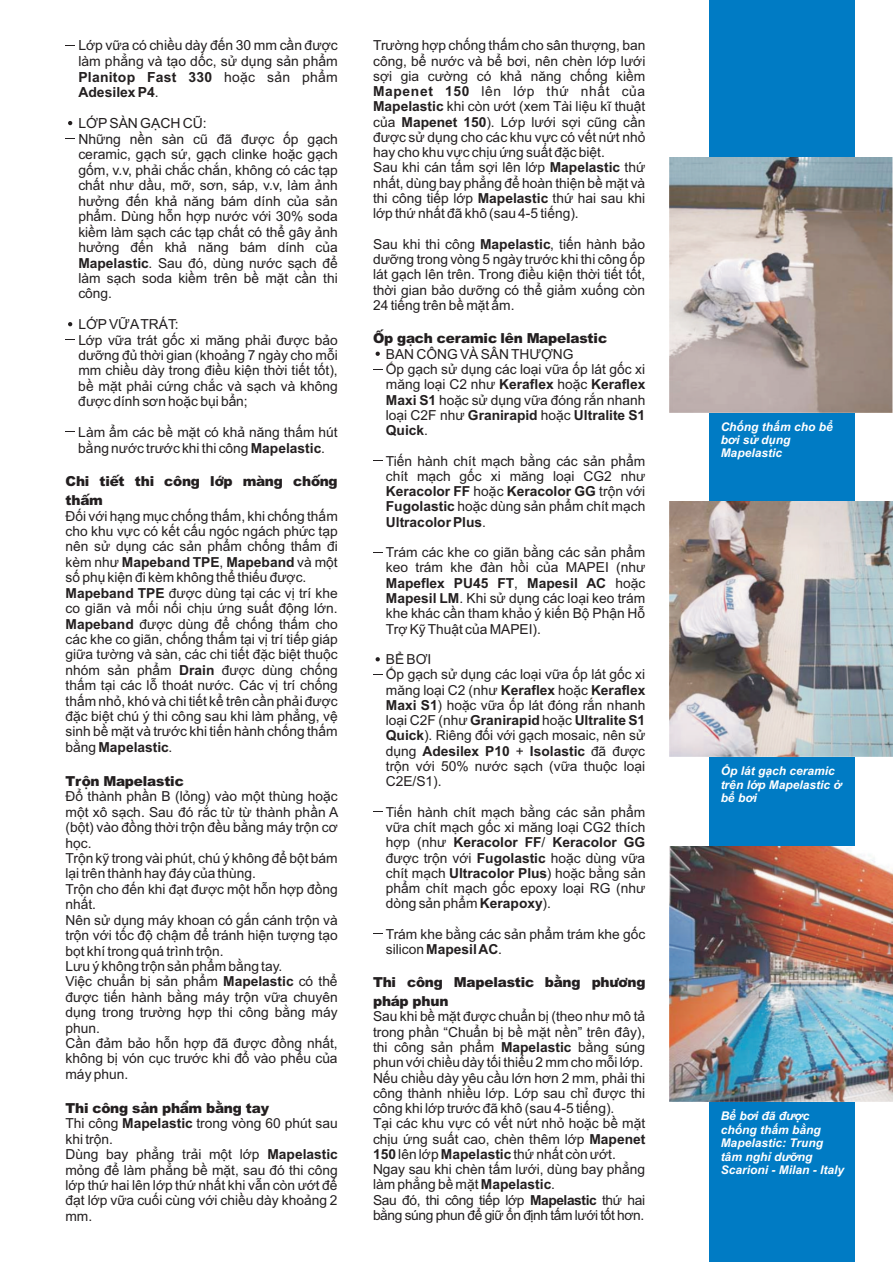
<style>
.page{position:relative;width:893px;height:1263px;background:#fff}
.page>*{position:absolute;margin:0;border:0;box-sizing:border-box;transform-origin:0 0}
.t1{font:13.95px/15.6px "Arial";color:#231f20;text-align:justify}
.t2{font:13.8px/15.3px "Arial";color:#231f20}
.t3{font:13.8px/18.5px "HP Arial Black";color:#231f20}
.t4{font:italic 700 12px/13.4px "Arial";color:#fff}
.s1{font-weight:700}
.s2{font-size:13.8px}
</style>
<div class="page">
<div style="left:709px;top:0;width:146px;height:1262px;background:#007bc4"></div>
<img style="left:669px;top:502px;width:224px;height:255px">
<img style="left:669px;top:157px;width:224px;height:255px">
<img style="left:669px;top:846px;width:224px;height:255px">
<svg style="left:376px;top:352px;width:4px;height:4px"></svg>
<svg style="left:376px;top:657px;width:4px;height:4px"></svg>
<svg style="left:68px;top:121px;width:4px;height:4px"></svg>
<svg style="left:68px;top:322px;width:4px;height:4px"></svg>
<p class="t1" style="left:78px;top:39px;width:261px">Lớp vữa có chiều dày đến 30 mm cần được làm phẳng và tạo dốc, sử dụng sản phẩm <span class="s1">Planitop Fast 330</span> hoặc sản phẩm <span class="s1">Adesilex P4</span>.</p>
<p class="t1" style="left:78px;top:117px;width:261px;text-align:left">LỚPSÀN GẠCH CŨ:<br>Những nền sàn cũ đã được ốp gạch ceramic, gạch sứ, gạch clinke hoặc gạch gốm, v.v, phải chắc chắn, k<span class="s2">hông có các tạp</span></p>
<p class="t2" style="left:78px;top:179px;width:261px;text-align:justify">chất như dầu, mỡ, sơn, sáp, v.v, làm ảnh hưởng đến khả năng bám dính của sản phẩm. Dùng hỗn hợp nước với 30% soda kiềm làm sạch các tạp chất có thể gây ảnh hưởng đến khả năng bám dính của <span class="s1">Mapelastic</span>. Sau đó, dùng nước sạch để làm sạch soda kiềm trên bề mặt cần thi công.</p>
<p class="t2" style="left:78px;top:318px;width:261px">LỚPVỮATRÁT:<br>Lớp vữa trát gốc xi măng phải được bảo dưỡng đủ thời gian (khoảng 7 ngày cho mỗi mm chiều dày trong điều kiện thời tiết tốt), bề mặt phải cứng chắc và sạch và không được dính sơn hoặc bụi bẩn;</p>
<p class="t2" style="left:78px;top:426px;width:261px">Làm ẩm các bề mặt có khả năng thấm hút bằng nước trước khi thi công <span class="s1">Mapelastic</span>.</p>
<p class="t3" style="left:66px;top:471px;width:168px">Chi tietá thi conâ g lôpù</p>
<p class="t3" style="left:243px;top:471px;width:96px">manø g chonág</p>
<p class="t3" style="left:66px;top:490px;width:38px">thamá</p>
<p class="t2" style="left:66px;top:509px;width:274px">Đối với hạng mục chống thấm, khi chống thấm cho khu vực có kết cấu ngóc ngách phức tạp nên sử dụng các sản phẩm chống thấm đi kèm như <span class="s1">Mapeband TPE</span>, <span class="s1">Mapeband</span> và một số phụ kiện đi kèm không thể thiếu được.<br><span class="s1">Mapeband TPE</span> được dùng tại các vị trí khe co giãn và mối nối chịu ứng suất động lớn.<br><span class="s1">Mapeband</span> được dùng để chống thấm cho các khe co giãn, chống thấm tại vị trí tiếp giáp giữa tường và sàn, các chi tiết đặc biệt thuộc nhóm sản phẩm <span class="s1">Drain</span> được dùng chống thấm tại các lỗ thoát nước. Các vị trí chống thấm nhỏ, khó và chi tiết kể trên cần phải được đặc biệt chú ý thi công sau khi làm phẳng, vệ sinh bề mặt và trước khi tiến hành chống thấm bằng <span class="s1">Mapelastic</span>.</p>
<p class="t3" style="left:66px;top:770px;width:120px">Tronä Mapelastic</p>
<p class="t2" style="left:65px;top:790px;width:274px">Đổ thành phần B (lỏng) vào một thùng hoặc một xô sạch. Sau đó rắc từ từ thành phần A (bột) vào đồng thời trộn đều bằng máy trộn cơ học.<br>Trộn kỹ trong vài phút, chú ý không để bột bám lại trên thành hay đáy của thùng.<br>Trộn cho đến khi đạt được một hỗn hợp đồng nhất.<br>Nên sử dụng máy khoan có gắn cánh trộn và trộn với tốc độ chậm để tránh hiện tượng tạo bọt khí trong quá trình trộn.<br>Lưu ý không trộn sản phẩm bằng tay.<br>Việc chuẩn bị sản phẩm <span class="s1">Mapelastic</span> có thể được tiến hành bằng máy trộn vữa chuyên dụng trong trường hợp thi công bằng máy phun.<br>Cần đảm bảo hỗn hợp đã được đồng nhất, không bị vón cục trước khi đổ vào phểu của máy phun.</p>
<p class="t3" style="left:65px;top:1097px;width:205px">Thi conâ g sanû phamå banè g tay</p>
<p class="t2" style="left:65px;top:1117px;width:274px">Thi công <span class="s1">Mapelastic</span> trong vòng 60 phút sau khi trộn.<br>Dùng bay phẳng trải một lớp <span class="s1">Mapelastic </span>mỏng để làm phẳng bề mặt, sau đó thi công lớp thứ hai lên lớp thứ nhất khi vẫn còn ướt để đạt lớp vữa cuối cùng với chiều dày khoảng 2 mm.</p>
<p class="t2" style="left:373px;top:39px;width:274px">Trường hợp chống thấm cho sân thượng, ban công, bể nước và bể bơi, nên chèn lớp lưới sợi gia cường có khả năng chống kiềm <span class="s1">Mapenet 150</span> lên lớp thứ nhất của <span class="s1">Mapelastic</span> khi còn ướt (xem Tài liệu kĩ thuật của <span class="s1">Mapenet 150</span>). Lớp lưới sợi cũng cần được sử dụng cho các khu vực có vết nứt nhỏ hay cho khu vực chịu ứng suất đặc biệt.<br>Sau khi cán tấm sợi lên lớp <span class="s1">Mapelastic</span> thứ nhất, dùng bay phẳng để hoàn thiện bề mặt và thi công tiếp lớp <span class="s1">Mapelastic</span> thứ hai sau khi lớp thứ nhất đã khô (sau 4-5 tiếng).</p>
<p class="t2" style="left:373px;top:238px;width:274px;text-align:justify">Sau khi thi công <span class="s1">Mapelastic</span>, tiến hành bảo dưỡng trong vòng 5 ngày trước khi thi công ốp lát gạch lên trên. Trong điều kiện thời tiết tốt, thời gian bảo dưỡng có thể giảm xuống còn 24 tiếng trên bề mặt ẩm.</p>
<p class="t3" style="left:373px;top:328px;width:235px">OpÁ gacï h ceramic lenâ Mapelastic</p>
<p class="t2" style="left:386px;top:348px;width:261px">BAN CÔNG VÀ SÂN THƯỢNG<br>Ốp gạch sử dụng các loại vữa ốp lát gốc xi măng loại C2 như <span class="s1">Keraflex</span> hoặc <span class="s1">Keraflex<br>Maxi S1</span> hoặc sử dụng vữa đóng rắn nhanh loại C2F như <span class="s1">Granirapid</span> hoặc <span class="s1">Ultralite S1<br>Quick</span>.</p>
<p class="t2" style="left:386px;top:454px;width:261px;text-align:justify">Tiến hành chít mạch bằng các sản phẩm chít mạch gốc xi măng loại CG2 như <span class="s1">Keracolor FF</span> hoặc <span class="s1">Keracolor GG</span> trộn với <span class="s1">Fugolastic</span> hoặc dùng sản phẩm chít mạch <span class="s1">Ultracolor Plus</span>.</p>
<p class="t2" style="left:386px;top:546px;width:261px;text-align:justify">Trám các khe co giãn bằng các sản phẩm keo trám khe đàn hồi của MAPEI (như <span class="s1">Mapeflex PU45 FT</span>, <span class="s1">Mapesil AC</span> hoặc <span class="s1">Mapesil LM</span>. Khi sử dụng các loại keo trám khe khác cần tham khảo ý kiến Bộ Phận Hỗ Trợ Kỹ Thuật của MAPEI).</p>
<p class="t2" style="left:386px;top:653px;width:261px">BỂ BƠI<br>Ốp gạch sử dụng các loại vữa ốp lát gốc xi măng loại C2 (như <span class="s1">Keraflex</span> hoặc <span class="s1">Keraflex<br>Maxi S1</span>) hoặc vữa ốp lát đóng rắn nhanh loại C2F (như <span class="s1">Granirapid</span> hoặc <span class="s1">Ultralite S1<br>Quick</span>). Riêng đối với gạch mosaic, nên sử dụng <span class="s1">Adesilex P10</span> + <span class="s1">Isolastic</span> đã được trộn với 50% nước sạch (vữa thuộc loại<br>C2E/S1).</p>
<p class="t2" style="left:386px;top:805px;width:261px;text-align:justify">Tiến hành chít mạch bằng các sản phẩm vữa chít mạch gốc xi măng loại CG2 thích hợp (như <span class="s1">Keracolor FF</span>/ <span class="s1">Keracolor GG </span>được trộn với <span class="s1">Fugolastic</span> hoặc dùng vữa chít mạch <span class="s1">Ultracolor Plus</span>) hoặc bằng sản phẩm chít mạch gốc epoxy loại RG (như dòng sản phẩm <span class="s1">Kerapoxy</span>).</p>
<p class="t2" style="left:386px;top:927px;width:261px">Trám khe bằng các sản phẩm trám khe gốc silicon <span class="s1">Mapesil AC</span>.</p>
<p class="t3" style="left:373px;top:972px;width:274px">Thi conâ g Mapelastic banè g phöông phapù phun</p>
<p class="t2" style="left:373px;top:1010px;width:274px">Sau khi bề mặt được chuẩn bị (theo như mô tả trong phần “Chuẩn bị bề mặt nền” trên đây), thi công sản phẩm <span class="s1">Mapelastic</span> bằng súng phun với chiều dày tối thiểu 2 mm cho mỗi lớp.<br>Nếu chiều dày yêu cầu lớn hơn 2 mm, phải thi công thành nhiều lớp. Lớp sau chỉ được thi công khi lớp trước đã khô (sau 4-5 tiếng).<br>Tại các khu vực có vết nứt nhỏ hoặc bề mặt chịu ứng suất cao, chèn thêm lớp <span class="s1">Mapenet 150</span> lên lớp <span class="s1">Mapelastic</span> thứ nhất còn ướt.<br>Ngay sau khi chèn tấm lưới, dùng bay phẳng làm phẳng bề mặt <span class="s1">Mapelastic</span>.<br>Sau đó, thi công tiếp lớp <span class="s1">Mapelastic</span> thứ hai bằng súng phun để giữ ổn định tấm lưới tốt hơn.</p>
<p class="t4" style="left:721px;top:421px;width:114px">Chống thấm cho bể bơi sử dụng<br>Mapelastic</p>
<p class="t4" style="left:721px;top:765px;width:122px">Ốp lát gạch ceramic trên lớp Mapelastic ở bể bơi</p>
<p class="t4" style="left:721px;top:1110px;width:125px">Bể bơi đã được chống thấm bằng<br>Mapelastic: Trung tâm nghỉ dưỡng<br>Scarioni - Milan - Italy</p>
</div>
